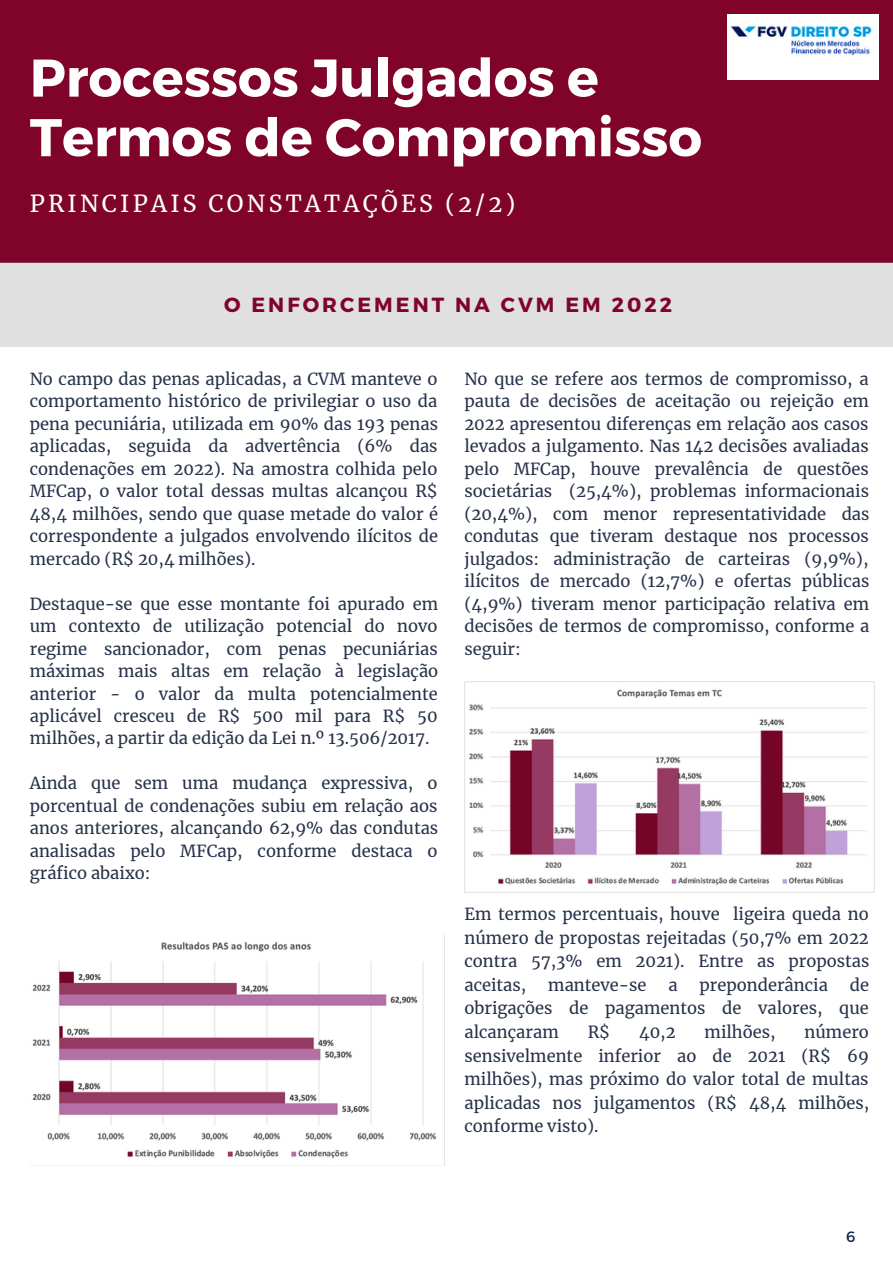
<style>
.page{position:relative;width:893px;height:1264px;background:#fff}
.page>*{position:absolute;margin:0;border:0;box-sizing:border-box;transform-origin:0 0}
.t1{font:700 52.95px/59.6px "Montserrat";color:#fff}
.t2{font:23.1px "Merriweather";letter-spacing:.14em;color:#fff}
.t3{font:700 20.4px "Montserrat";letter-spacing:.15em;color:#80042a}
.t4{font:16.5px/22.5px "Merriweather";color:#27324a;text-align:justify}
.t5{font:15px "Montserrat";color:#132652}
</style>
<div class="page">
<div style="left:0;top:0;width:892px;height:263px;background:#80042a"></div>
<div style="left:0;top:262px;width:892px;height:85px;background:#e0e0e0"></div>
<img style="left:727px;top:15px;width:151px;height:64px">
<img style="left:464px;top:681px;width:410px;height:211px">
<img style="left:32px;top:942px;width:405px;height:216px">
<h1 class="t1" style="left:30px;top:45px;width:673px">Processos Julgados e<br>Termos de Compromisso</h1>
<h2 class="t2" style="left:30px;top:190px;width:487px">PRINCIPAIS CONSTATAÇÕES (2/2)</h2>
<p class="t3" style="left:224px;top:292px;width:449px">O ENFORCEMENT NA CVM EM 2022</p>
<p class="t4" style="left:30px;top:367px;width:410px">No campo das penas aplicadas, a CVM manteve o comportamento histórico de privilegiar o uso da pena pecuniária, utilizada em 90% das 193 penas aplicadas, seguida da advertência (6% das condenações em 2022). Na amostra colhida pelo MFCap, o valor total dessas multas alcançou R$ 48,4 milhões, sendo que quase metade do valor é correspondente a julgados envolvendo ilícitos de mercado (R$ 20,4 milhões).</p>
<p class="t4" style="left:30px;top:592px;width:410px">Destaque-se que esse montante foi apurado em um contexto de utilização potencial do novo regime sancionador, com penas pecuniárias máximas mais altas em relação à legislação anterior - o valor da multa potencialmente aplicável cresceu de R$ 500 mil para R$ 50 milhões, a partir da edição da Lei n.º 13.506/2017.</p>
<p class="t4" style="left:30px;top:772px;width:410px">Ainda que sem uma mudança expressiva, o porcentual de condenações subiu em relação aos anos anteriores, alcançando 62,9% das condutas analisadas pelo MFCap, conforme destaca o gráfico abaixo:</p>
<p class="t4" style="left:464px;top:367px;width:406px">No que se refere aos termos de compromisso, a pauta de decisões de aceitação ou rejeição em 2022 apresentou diferenças em relação aos casos levados a julgamento. Nas 142 decisões avaliadas pelo MFCap, houve prevalência de questões societárias (25,4%), problemas informacionais (20,4%), com menor representatividade das condutas que tiveram destaque nos processos julgados: administração de carteiras (9,9%), ilícitos de mercado (12,7%) e ofertas públicas (4,9%) tiveram menor participação relativa em decisões de termos de compromisso, conforme a seguir:</p>
<p class="t4" style="left:464px;top:902px;width:406px;line-height:23.5px">Em termos percentuais, houve ligeira queda no número de propostas rejeitadas (50,7% em 2022 contra 57,3% em 2021). Entre as propostas aceitas,</p>
<p class="t4" style="left:548px;top:973px;width:100px">manteve-se</p>
<p class="t4" style="left:668px;top:973px;width:11px">a</p>
<p class="t4" style="left:699px;top:973px;width:130px">preponderância</p>
<p class="t4" style="left:464px;top:973px;width:406px;line-height:23.5px;text-indent:385px">de obrigações de pagamentos de valores, que alcançaram</p>
<p class="t4" style="left:464px;top:1020px;width:406px;line-height:23.5px;text-indent:340px">número sensivelmente inferior ao de 2021 (R$ 69 milhões), mas próximo do valor total de multas aplicadas nos julgamentos (R$ 48,4 milhões, conforme visto).</p>
<p class="t4" style="left:587px;top:1020px;width:24px">R$</p>
<p class="t4" style="left:639px;top:1020px;width:38px">40,2</p>
<p class="t4" style="left:704px;top:1020px;width:73px">milhões,</p>
<p class="t5" style="left:845px;top:1226px;width:11px">6</p>
</div>
